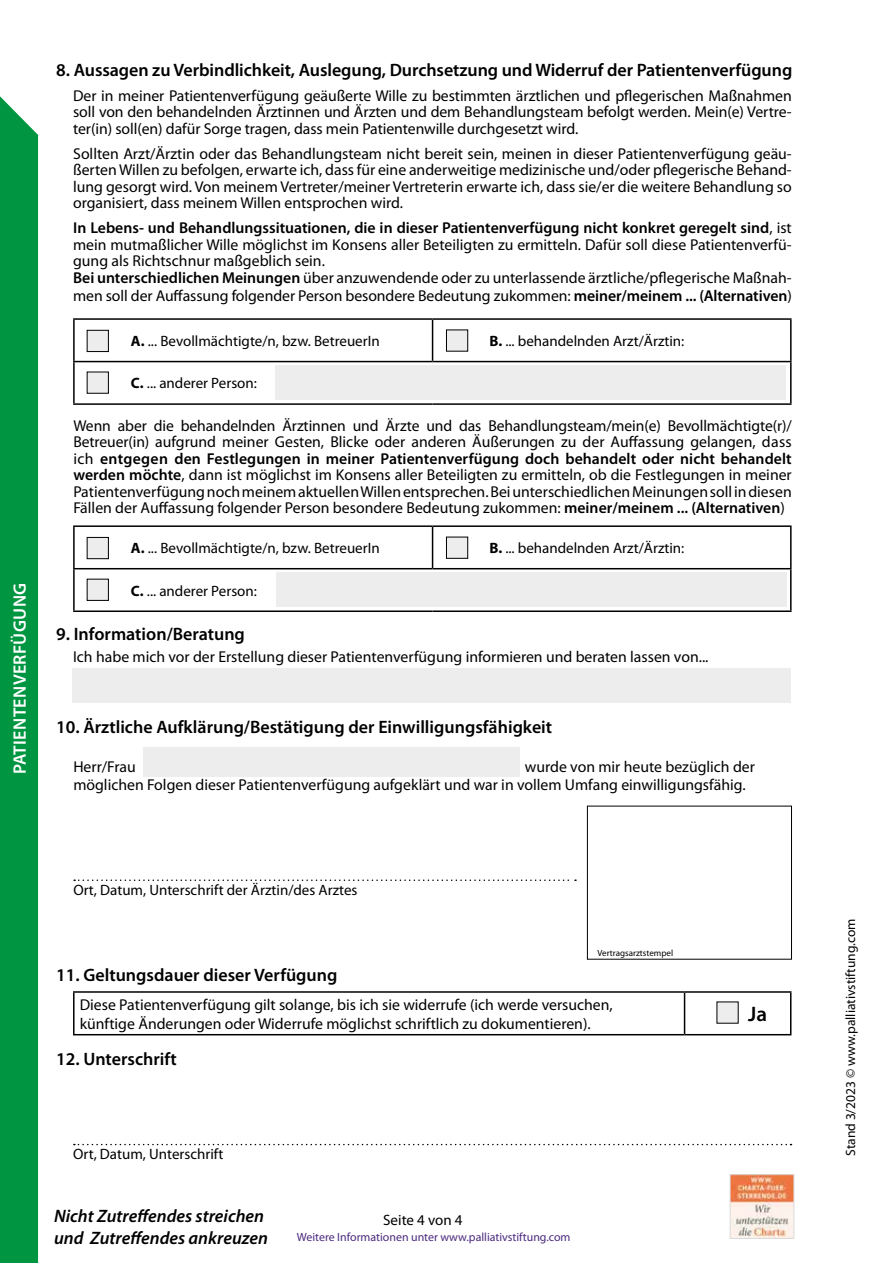
<style>
.page{position:relative;width:893px;height:1263px;background:#fff}
.page>*{position:absolute;margin:0;border:0;box-sizing:border-box;transform-origin:0 0}
.t1{font:600 21px "Myriad Pro";color:#000}
.t2{font:600 18px "Myriad Pro";color:#000}
.t3{font:italic 600 18px/21.6px "Myriad Pro";color:#000}
.t4{font:600 18px "Myriad Pro";letter-spacing:.02em;color:#fff}
.t5{font:15.75px/16.5px "Myriad Pro";color:#000}
.t6{font:15px "Myriad Pro";color:#000}
.t7{font:13.5px "Myriad Pro";color:#000}
.t8{font:11.85px "Myriad Pro";color:#4b2a7e}
.t9{font:9px "Myriad Pro";color:#000}
.s1{font-weight:600}
.s2{font-weight:700}
</style>
<div class="page">
<div style="left:0;top:96px;width:38px;height:1167px;background:#009641"></div>
<div style="left:72px;top:669px;width:719px;height:34px;background:#ededed"></div>
<div style="left:143px;top:747px;width:376px;height:30px;background:#ededed"></div>
<hr style="left:73px;top:991px;width:612px;height:2px;background:#000">
<hr style="left:73px;top:993px;width:2px;height:41px;background:#000">
<hr style="left:685px;top:991px;width:106px;height:2px;background:#000">
<hr style="left:684px;top:993px;width:1px;height:41px;background:#000">
<hr style="left:790px;top:993px;width:1px;height:41px;background:#000">
<hr style="left:73px;top:1034px;width:612px;height:1px;background:#000">
<hr style="left:685px;top:1034px;width:106px;height:1px;background:#000">
<svg style="left:74px;top:879px;width:502px;height:2px"></svg>
<div style="left:717px;top:1002px;width:21px;height:21px;background:#ededed"></div>
<svg style="left:74px;top:1144px;width:717px;height:1px"></svg>
<div style="left:587px;top:806px;width:205px;height:153px;border:1px solid #000"></div>
<hr style="left:73px;top:318px;width:360px;height:2px;background:#000">
<hr style="left:73px;top:320px;width:2px;height:41px;background:#000">
<hr style="left:433px;top:318px;width:359px;height:2px;background:#000">
<hr style="left:432px;top:320px;width:1px;height:41px;background:#000">
<hr style="left:790px;top:320px;width:2px;height:41px;background:#000">
<hr style="left:73px;top:361px;width:360px;height:1px;background:#000">
<hr style="left:73px;top:362px;width:2px;height:41px;background:#000">
<hr style="left:433px;top:361px;width:359px;height:1px;background:#000">
<hr style="left:790px;top:362px;width:2px;height:41px;background:#000">
<hr style="left:73px;top:403px;width:360px;height:2px;background:#000">
<hr style="left:433px;top:403px;width:359px;height:2px;background:#000">
<hr style="left:73px;top:525px;width:360px;height:2px;background:#000">
<hr style="left:73px;top:527px;width:2px;height:41px;background:#000">
<hr style="left:433px;top:525px;width:359px;height:2px;background:#000">
<hr style="left:432px;top:527px;width:1px;height:41px;background:#000">
<hr style="left:790px;top:527px;width:2px;height:41px;background:#000">
<hr style="left:73px;top:568px;width:360px;height:1px;background:#000">
<hr style="left:73px;top:569px;width:2px;height:41px;background:#000">
<hr style="left:433px;top:568px;width:359px;height:1px;background:#000">
<hr style="left:790px;top:569px;width:2px;height:41px;background:#000">
<hr style="left:73px;top:610px;width:360px;height:2px;background:#000">
<hr style="left:433px;top:610px;width:359px;height:2px;background:#000">
<div style="left:446px;top:330px;width:22px;height:21px;background:#ededed;border:1px solid #000"></div>
<div style="left:446px;top:537px;width:22px;height:21px;background:#ededed;border:1px solid #000"></div>
<div style="left:275px;top:366px;width:511px;height:34px;background:#ededed"></div>
<div style="left:276px;top:573px;width:511px;height:34px;background:#ededed"></div>
<div style="left:87px;top:330px;width:22px;height:22px;background:#ededed;border:1px solid #000"></div>
<div style="left:87px;top:537px;width:22px;height:22px;background:#ededed;border:1px solid #000"></div>
<div style="left:87px;top:372px;width:22px;height:21px;background:#ededed"></div>
<div style="left:87px;top:579px;width:22px;height:22px;background:#ededed;border:1px solid #000"></div>
<img style="left:732px;top:1176px;width:60px;height:60px">
<div style="left:730px;top:1174px;width:64px;height:64px;border:1px solid #dadada"></div>
<p class="t4" style="left:8px;top:774px;width:193px;rotate:-90deg">PATIENTENVERFÜGUNG</p>
<p class="t2" style="left:56px;top:59px;width:738px">8. Aussagen zu Verbindlichkeit, Auslegung, Durchsetzung und Widerruf der Patientenverfügung</p>
<p class="t5" style="left:73px;top:88px;width:720px;text-align:justify">Der in meiner Patientenverfügung geäußerte Wille zu bestimmten ärztlichen und pflegerischen Maßnahmen soll von den behandelnden Ärztinnen und Ärzten und dem Behandlungsteam befolgt werden. Mein(e) Vertre&shy;ter(in) soll(en) dafür Sorge tragen, dass mein Patientenwille durchgesetzt wird.</p>
<p class="t5" style="left:73px;top:146px;width:720px;text-align:justify">Sollten Arzt/Ärztin oder das Behandlungsteam nicht bereit sein, meinen in dieser Patientenverfügung geäu&shy;ßerten Willen zu befolgen, erwarte ich, dass für eine anderweitige medizinische und/oder pflegerische Behand&shy;lung gesorgt wird. Von meinem Vertreter/meiner Vertreterin erwarte ich, dass sie/er die weitere Behandlung so organisiert, dass meinem Willen entsprochen wird.</p>
<p class="t5" style="left:73px;top:220px;width:720px"><span class="s1">In Lebens- und Behandlungssituationen, die in dieser Patientenverfügung nicht konkret geregelt sind</span>, ist mein mutmaßlicher Wille möglichst im Konsens aller Beteiligten zu ermitteln. Dafür soll diese Patientenverfü&shy;gung als Richtschnur maßgeblich sein.<br><span class="s1">Bei unterschiedlichen Meinungen</span> über anzuwendende oder zu unterlassende ärztliche/pflegerische Maßnah-</p>
<p class="t5" style="left:73px;top:288px;width:720px">men soll der Auffassung folgender Person besondere Bedeutung zukommen: <span class="s1">meiner/meinem ... (Alternativen</span>)</p>
<p class="t6" style="left:131px;top:333px;width:250px"><span class="s2">A.</span> ... Bevollmächtigte/n, bzw. BetreuerIn</p>
<p class="t6" style="left:490px;top:333px;width:196px"><span class="s2">B.</span> ... behandelnden Arzt/Ärztin:</p>
<p class="t6" style="left:131px;top:375px;width:128px"><span class="s2">C.</span> ... anderer Person:</p>
<p class="t5" style="left:73px;top:417px;width:720px;text-align:justify">Wenn aber die behandelnden Ärztinnen und Ärzte und das Behandlungsteam/mein(e) Bevollmächtigte(r)/ Betreuer(in) aufgrund meiner Gesten, Blicke oder anderen Äußerungen zu der Auffassung gelangen, dass ich <span class="s1">entgegen den Festlegungen in meiner Patientenverfügung doch behandelt oder nicht behandelt werden möchte</span>, dann ist möglichst im Konsens aller Beteiligten zu ermitteln, ob die Festlegungen in meiner Patientenverfügung noch meinem aktuellen Willen entsprechen. Bei unterschiedlichen Meinungen soll in diesen Fällen der Auffassung folgender Person besondere Bedeutung zukommen: <span class="s1">meiner/meinem ... (Alternativen</span>)</p>
<p class="t6" style="left:131px;top:540px;width:250px"><span class="s2">A.</span> ... Bevollmächtigte/n, bzw. BetreuerIn</p>
<p class="t6" style="left:490px;top:540px;width:196px"><span class="s2">B.</span> ... behandelnden Arzt/Ärztin:</p>
<p class="t6" style="left:131px;top:582px;width:128px"><span class="s2">C.</span> ... anderer Person:</p>
<p class="t2" style="left:56px;top:622px;width:190px">9. Information/Beratung</p>
<p class="t5" style="left:73px;top:649px;width:637px">Ich habe mich vor der Erstellung dieser Patientenverfügung informieren und beraten lassen von...</p>
<p class="t2" style="left:56px;top:716px;width:498px">10. Ärztliche Aufklärung/Bestätigung der Einwilligungsfähigkeit</p>
<p class="t5" style="left:73px;top:757px;width:683px;line-height:18.9px;text-indent:452px">wurde von mir heute bezüglich der möglichen Folgen dieser Patientenverfügung aufgeklärt und war in vollem Umfang einwilligungsfähig.</p>
<p class="t5" style="left:73px;top:758px;width:64px">Herr/Frau</p>
<p class="t6" style="left:73px;top:882px;width:286px">Ort, Datum, Unterschrift der Ärztin/des Arztes</p>
<p class="t9" style="left:597px;top:948px;width:77px">Vertragsarztstempel</p>
<p class="t2" style="left:56px;top:964px;width:283px">11. Geltungsdauer dieser Verfügung</p>
<p class="t5" style="left:80px;top:995px;width:535px;line-height:18.9px">Diese Patientenverfügung gilt solange, bis ich sie widerrufe (ich werde versuchen, künftige Änderungen oder Widerrufe möglichst schriftlich zu dokumentieren).</p>
<h1 class="t1" style="left:748px;top:1001px;width:20px">Ja</h1>
<p class="t2" style="left:56px;top:1047px;width:122px">12. Unterschrift</p>
<p class="t6" style="left:73px;top:1146px;width:152px">Ort, Datum, Unterschrift</p>
<p class="t3" style="left:54px;top:1205px;width:216px">Nicht Zutreffendes streichen und Zutreffendes ankreuzen</p>
<p class="t6" style="left:383px;top:1211px;width:81px">Seite 4 von 4</p>
<p class="t8" style="left:297px;top:1230px;width:275px">Weitere Informationen unter www.palliativstiftung.com</p>
<p class="t7" style="left:843px;top:1156px;width:239px;rotate:-90deg">Stand 3/2023 © www.palliativstiftung.com</p>
</div>
